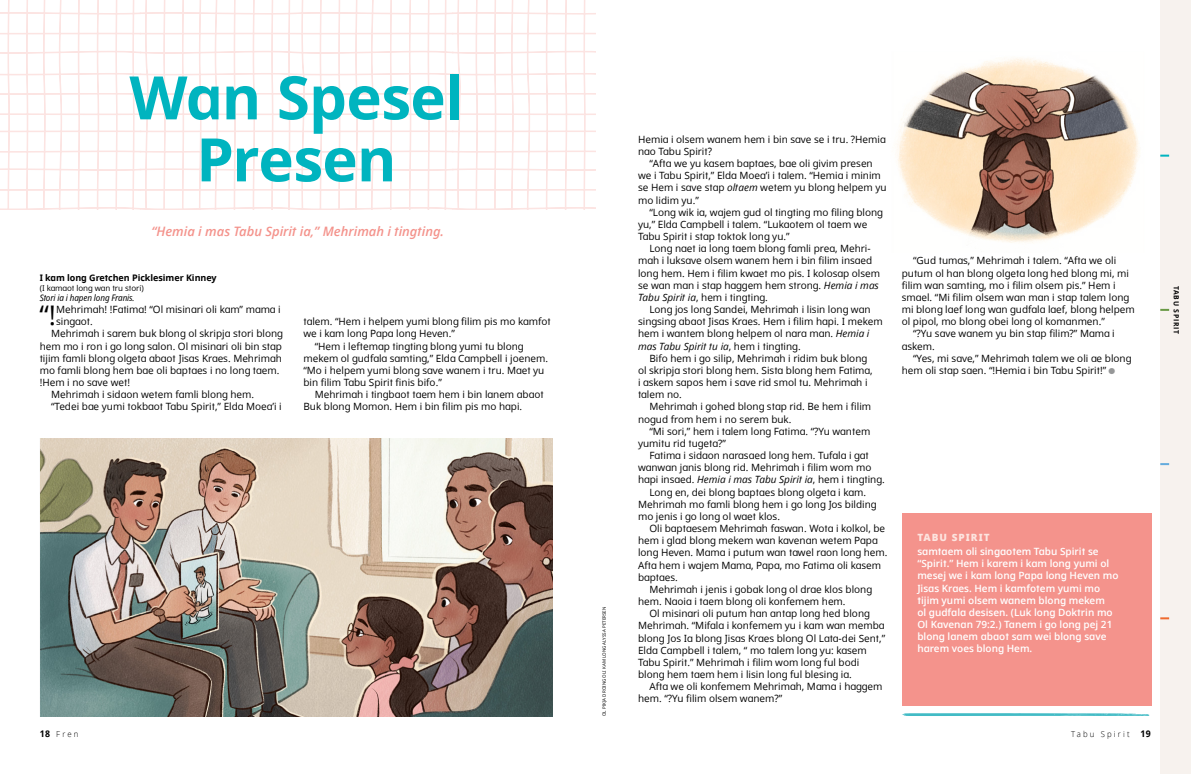
<style>
.page{position:relative;width:1191px;height:774px;background:#fff}
.page>*{position:absolute;margin:0;border:0;box-sizing:border-box;transform-origin:0 0}
.t1{font:700 60px/62px "Dots Solidlds Lat";letter-spacing:-.015em;color:#00b4bf;text-align:center}
.p1_first{font:27px "Dots Solidlds Lat";color:#000}
.t2{font:italic 600 13px "Dots Solidlds Lat";color:#f4938c}
.p1{font:10px/12.2px "Dots Solidlds Lat";color:#000}
.p1_aside_sidebar_fir{font:600 10px/12.2px "Dots Solidlds Lat";color:#fff}
.p1_first-2{font:10px/12.2px "Dots Solidlds Lat";color:#000}
.p1_title_aside_sideb{font:800 10px "Dots Solidlds Lat";letter-spacing:.1em;color:#fde4df}
.p1_author-name{font:700 9px "Dots Solidlds Lat";letter-spacing:-.005em;color:#000}
.p1_bio{font:italic 9px "Dots Solid Condlds Lat";letter-spacing:-.01em;color:#000}
.t3{font:300 8.2px "Zoramlds Lat";letter-spacing:.28em;color:#000;scale:.95 1}
.p1_author-role{font:8px "Dots Solidlds Lat";letter-spacing:-.005em;color:#000}
.t4{font:700 7.1px "Zoramlds Lat";letter-spacing:.12em;color:#000;scale:.95 1}
.t5{font:4.5px "Dots Solidlds Lat";color:#000}
.s1{font-style:italic}
.s2{font-family:"Ding P Ilds Dpi";font-size:8.5px;color:#969798}
.s3{font-family:"Dots Solidlds Lat";font-weight:700;font-size:9.2px}
</style>
<div class="page">
<div style="left:901px;top:513px;width:250px;height:193px;background:#f4938c"></div>
<img style="left:40px;top:438px;width:513px;height:278px">
<img style="left:897px;top:58px;width:243px;height:185px">
<svg style="left:142px;top:0;width:309px;height:210px"></svg>
<svg style="left:0;top:0;width:142px;height:210px"></svg>
<svg style="left:451px;top:0;width:145px;height:210px"></svg>
<svg style="left:902px;top:713px;width:248px;height:3px"></svg>
<div style="left:1160px;top:0;width:31px;height:774px;background:#f7f2ee"></div>
<svg style="left:1160px;top:155px;width:9px;height:2px"></svg>
<svg style="left:1160px;top:463px;width:9px;height:2px"></svg>
<svg style="left:1160px;top:617px;width:9px;height:2px"></svg>
<svg style="left:1160px;top:309px;width:9px;height:2px"></svg>
<p class="t1" style="left:129px;top:67px;width:335px">Wan Spesel<br>Presen</p>
<p class="t2" style="left:151px;top:221px;width:294px">“Hemia i mas Tabu Spirit ia,” Mehrimah i tingting.</p>
<p class="p1_author-name" style="left:40px;top:271px;width:178px">I kam long Gretchen Picklesimer Kinney</p>
<p class="p1_author-role" style="left:40px;top:283px;width:106px">(I kamaot long wan tru stori)</p>
<p class="p1_bio" style="left:40px;top:291px;width:96px">Stori ia i hapen long Franis.</p>
<p class="p1_first" style="left:39px;top:296px;width:18px">“!</p>
<p class="p1_first-2" style="left:56px;top:303px;width:226px">Mehrimah! !Fatima! “Ol misinari oli kam” mama i singaot.</p>
<p class="p1" style="left:40px;top:328px;width:245px;text-indent:11px">Mehrimah i sarem buk blong ol skripja stori blong hem mo i ron i go long salon. Ol misinari oli bin stap tijim famli blong olgeta abaot Jisas Kraes. Mehrimah mo famli blong hem bae oli baptaes i no long taem. !Hem i no save wet!</p>
<p class="p1" style="left:51px;top:388px;width:205px">Mehrimah i sidaon wetem famli blong hem.</p>
<p class="p1" style="left:51px;top:401px;width:232px">“Tedei bae yumi tokbaot Tabu Spirit,” Elda Moea’i i</p>
<p class="p1" style="left:303px;top:315px;width:249px">talem. “Hem i helpem yumi blong filim pis mo kamfot we i kam long Papa long Heven.”</p>
<p class="p1" style="left:303px;top:340px;width:246px;text-indent:11px">“Hem i leftemap tingting blong yumi tu blong mekem ol gudfala samting,” Elda Campbell i joenem. “Mo i helpem yumi blong save wanem i tru. Maet yu bin filim Tabu Spirit finis bifo.”</p>
<p class="p1" style="left:303px;top:388px;width:242px;text-indent:11px">Mehrimah i tingbaot taem hem i bin lanem abaot<br>Buk blong Momon. Hem i bin filim pis mo hapi.</p>
<p class="t5" style="left:601px;top:716px;width:111px;rotate:-90deg">OL PIKJA DROING OLI KAM LONG ALYSSA PETERSEN</p>
<p class="p1" style="left:638px;top:133px;width:249px">Hemia i olsem wanem hem i bin save se i tru. ?Hemia nao Tabu Spirit?</p>
<p class="p1" style="left:638px;top:157px;width:250px;text-indent:11px">“Afta we yu kasem baptaes, bae oli givim presen we i Tabu Spirit,” Elda Moea’i i talem. “Hemia i minim se Hem i save stap <span class="s1">oltaem</span> wetem yu blong helpem yu mo lidim yu.”</p>
<p class="p1" style="left:638px;top:206px;width:246px;text-indent:11px">“Long wik ia, wajem gud ol tingting mo filing blong yu,” Elda Campbell i talem. “Lukaotem ol taem we<br>Tabu Spirit i stap toktok long yu.”</p>
<p class="p1" style="left:638px;top:242px;width:244px;text-indent:11px">Long naet ia long taem blong famli prea, Mehri&shy;mah i luksave olsem wanem hem i bin filim insaed long hem. Hem i filim kwaet mo pis. I kolosap olsem se wan man i stap haggem hem strong. <span class="s1">Hemia i mas Tabu Spirit ia</span>, hem i tingting.</p>
<p class="p1" style="left:638px;top:303px;width:246px;text-indent:11px">Long jos long Sandei, Mehrimah i lisin long wan singsing abaot Jisas Kraes. Hem i filim hapi. I mekem hem i wantem blong helpem ol nara man. <span class="s1">Hemia i mas Tabu Spirit tu ia</span>, hem i tingting.</p>
<p class="p1" style="left:638px;top:352px;width:236px;text-indent:11px">Bifo hem i go silip, Mehrimah i ridim buk blong ol skripja stori blong hem. Sista blong hem Fatima, i askem sapos hem i save rid smol tu. Mehrimah i talem no.</p>
<p class="p1" style="left:638px;top:401px;width:235px;text-indent:11px">Mehrimah i gohed blong stap rid. Be hem i filim nogud from hem i no serem buk.</p>
<p class="p1" style="left:638px;top:425px;width:234px;text-indent:11px">“Mi sori,” hem i talem long Fatima. “?Yu wantem yumitu rid tugeta?”</p>
<p class="p1" style="left:638px;top:449px;width:248px;text-indent:11px">Fatima i sidaon narasaed long hem. Tufala i gat wanwan janis blong rid. Mehrimah i filim wom mo hapi insaed. <span class="s1">Hemia i mas Tabu Spirit ia</span>, hem i tingting.</p>
<p class="p1" style="left:638px;top:486px;width:240px;text-indent:11px">Long en, dei blong baptaes blong olgeta i kam.<br>Mehrimah mo famli blong hem i go long Jos bilding mo jenis i go long ol waet klos.</p>
<p class="p1" style="left:638px;top:522px;width:251px;text-indent:11px">Oli baptaesem Mehrimah faswan. Wota i kolkol, be hem i glad blong mekem wan kavenan wetem Papa long Heven. Mama i putum wan tawel raon long hem.<br>Afta hem i wajem Mama, Papa, mo Fatima oli kasem baptaes.</p>
<p class="p1" style="left:638px;top:583px;width:235px;text-indent:11px">Mehrimah i jenis i gobak long ol drae klos blong hem. Naoia i taem blong oli konfemem hem.</p>
<p class="p1" style="left:638px;top:607px;width:249px;text-indent:11px">Ol misinari oli putum han antap long hed blong Mehrimah. “Mifala i konfemem yu i kam wan memba blong Jos Ia blong Jisas Kraes blong Ol Lata-dei Sent,” Elda Campbell i talem, “ mo talem long yu: kasem Tabu Spirit.” Mehrimah i filim wom long ful bodi blong hem taem hem i lisin long ful blesing ia.</p>
<p class="p1" style="left:638px;top:680px;width:246px;text-indent:11px">Afta we oli konfemem Mehrimah, Mama i haggem hem. “?Yu filim olsem wanem?”</p>
<p class="p1" style="left:901px;top:255px;width:234px;text-indent:11px">“Gud tumas,” Mehrimah i talem. “Afta we oli putum ol han blong olgeta long hed blong mi, mi filim wan samting, mo i filim olsem pis.” Hem i smael. “Mi filim olsem wan man i stap talem long mi blong laef long wan gudfala laef, blong helpem ol pipol, mo blong obei long ol komanmen.”</p>
<p class="p1" style="left:901px;top:328px;width:214px;text-indent:11px">“?Yu save wanem yu bin stap filim?” Mama i askem.</p>
<p class="p1" style="left:901px;top:352px;width:231px;text-indent:11px">“Yes, mi save,” Mehrimah talem we oli ae blong hem oli stap saen. “!Hemia i bin Tabu Spirit!” <span class="s2">●</span></p>
<p class="p1_title_aside_sideb" style="left:917px;top:529px;width:74px">TABU SPIRIT</p>
<p class="p1_aside_sidebar_fir" style="left:917px;top:545px;width:202px">samtaem oli singaotem Tabu Spirit se “Spirit.” Hem i karem i kam long yumi ol mesej we i kam long Papa long Heven mo Jisas Kraes. Hem i kamfotem yumi mo tijim yumi olsem wanem blong mekem<br>ol gudfala desisen. (Luk long Doktrin mo Ol Kavenan 79:2.) Tanem i go long pej 21 blong lanem abaot sam wei blong save harem voes blong Hem.</p>
<p class="t3" style="left:40px;top:728px;width:42px"><span class="s3">18</span> Fren</p>
<p class="t3" style="left:1071px;top:728px;width:86px">Tabu Spirit <span class="s3">19</span></p>
<p class="t4" style="left:1181px;top:285px;width:53px;rotate:90deg">TABU SPIRIT</p>
</div>
